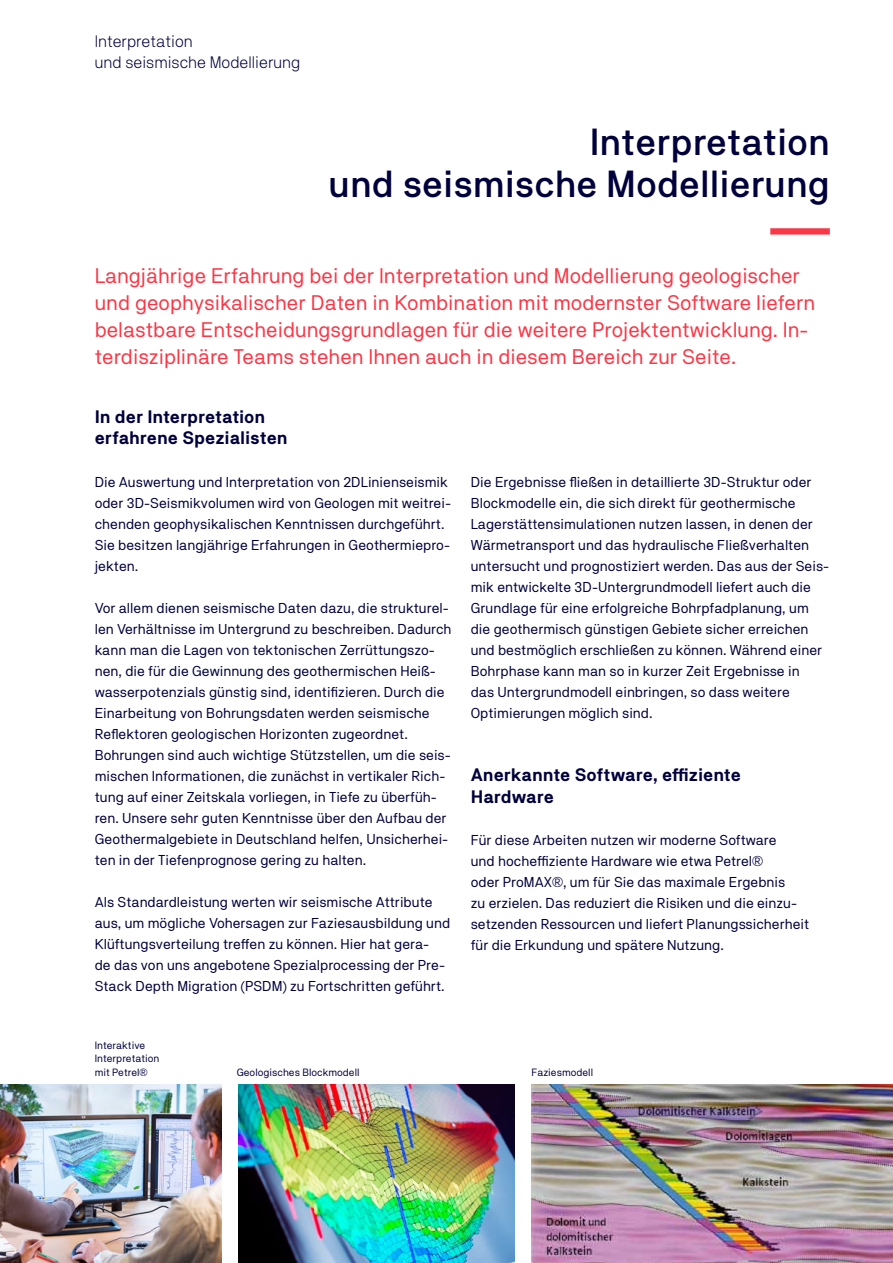
<style>
.page{position:relative;width:893px;height:1263px;background:#fff}
.page>*{position:absolute;margin:0;border:0;box-sizing:border-box;transform-origin:0 0}
.t1{font:500 37.5px/41.2px "TNG Pro";color:#00003c;text-align:right}
.t2{font:21px/27px "TNG Pro";color:#fa3746}
.t3{font:700 18px/21.6px "TNG Pro";letter-spacing:-.005em;color:#00003c}
.t4{font:300 16.5px/21px "TNG Pro";color:#00003c}
.t5{font:14.25px/21px "TNG Pro";color:#00003c}
.t6{font:10.5px/13.5px "TNG Pro";color:#00003c}
</style>
<div class="page">
<div style="left:770px;top:228px;width:60px;height:7px;background:#fa3746"></div>
<img style="left:531px;top:1084px;width:362px;height:179px">
<img style="left:238px;top:1084px;width:276px;height:179px">
<img style="left:0;top:1084px;width:221px;height:179px">
<p class="t4" style="left:95px;top:31px;width:207px">Interpretation<br>und seismische Modellierung</p>
<h1 class="t1" style="left:329px;top:121px;width:503px">Interpretation<br>und seismische Modellierung</h1>
<p class="t2" style="left:95px;top:262px;width:722px">Langjährige Erfahrung bei der Interpretation und Modellierung geologischer und geophysikalischer Daten in Kombination mit modernster Software liefern belastbare Entscheidungsgrundlagen für die weitere Projektentwicklung. In&shy;terdisziplinäre Teams stehen Ihnen auch in diesem Bereich zur Seite.</p>
<p class="t3" style="left:95px;top:405px;width:194px">In der Interpretation erfahrene Spezialisten</p>
<p class="t5" style="left:95px;top:471px;width:358px">Die Auswertung und Interpretation von 2DLinienseismik oder 3D-Seismikvolumen wird von Geologen mit weitrei&shy;chenden geophysikalischen Kenntnissen durchgeführt.<br>Sie besitzen langjährige Erfahrungen in Geothermiepro&shy;jekten.</p>
<p class="t5" style="left:95px;top:597px;width:358px">Vor allem dienen seismische Daten dazu, die strukturel&shy;len Verhältnisse im Untergrund zu beschreiben. Dadurch kann man die Lagen von tektonischen Zerrüttungszo&shy;nen, die für die Gewinnung des geothermischen Heiß&shy;wasserpotenzials günstig sind, identifizieren. Durch die Einarbeitung von Bohrungsdaten werden seismische Reflektoren geologischen Horizonten zugeordnet.<br>Bohrungen sind auch wichtige Stützstellen, um die seis&shy;mischen Informationen, die zunächst in vertikaler Rich&shy;tung auf einer Zeitskala vorliegen, in Tiefe zu überfüh&shy;ren. Unsere sehr guten Kenntnisse über den Aufbau der Geothermalgebiete in Deutschland helfen, Unsicherhei&shy;ten in der Tiefenprognose gering zu halten.</p>
<p class="t5" style="left:95px;top:891px;width:357px">Als Standardleistung werten wir seismische Attribute aus, um mögliche Vohersagen zur Faziesausbildung und Klüftungsverteilung treffen zu können. Hier hat gera-<br>de das von uns angebotene Spezialprocessing der Pre-Stack Depth Migration (PSDM) zu Fortschritten geführt.</p>
<p class="t5" style="left:471px;top:471px;width:360px">Die Ergebnisse fließen in detaillierte 3D-Struktur oder Blockmodelle ein, die sich direkt für geothermische Lagerstättensimulationen nutzen lassen, in denen der Wärmetransport und das hydraulische Fließverhalten untersucht und prognostiziert werden. Das aus der Seis&shy;mik entwickelte 3D-Untergrundmodell liefert auch die Grundlage für eine erfolgreiche Bohrpfadplanung, um die geothermisch günstigen Gebiete sicher erreichen und bestmöglich erschließen zu können. Während einer Bohrphase kann man so in kurzer Zeit Ergebnisse in<br>das Untergrundmodell einbringen, so dass weitere Optimierungen möglich sind.</p>
<p class="t3" style="left:471px;top:764px;width:272px">Anerkannte Software, effiziente<br>Hardware</p>
<p class="t5" style="left:471px;top:829px;width:340px">Für diese Arbeiten nutzen wir moderne Software<br>und hocheffiziente Hardware wie etwa Petrel®<br>oder ProMAX®, um für Sie das maximale Ergebnis<br>zu erzielen. Das reduziert die Risiken und die einzu&shy;setzenden Ressourcen und liefert Planungssicherheit für die Erkundung und spätere Nutzung.</p>
<p class="t6" style="left:95px;top:1038px;width:66px">Interaktive<br>Interpretation mit Petrel®</p>
<p class="t6" style="left:237px;top:1065px;width:124px">Geologisches Blockmodell</p>
<p class="t6" style="left:531px;top:1065px;width:63px">Faziesmodell</p>
</div>
